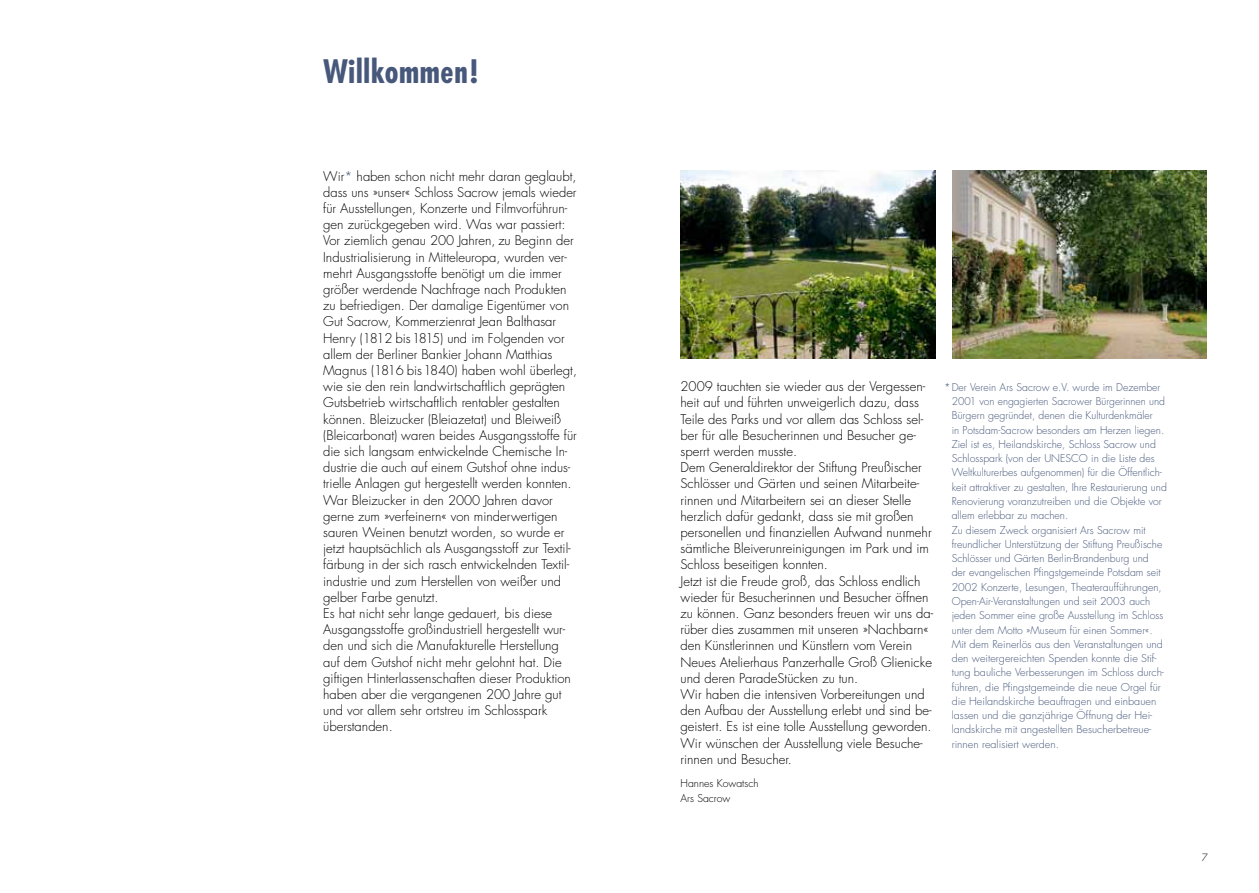
<style>
.page{position:relative;width:1259px;height:893px;background:#fff}
.page>*{position:absolute;margin:0;border:0;box-sizing:border-box;transform-origin:0 0}
.t1{font:700 condensed 31.5px "Futura";letter-spacing:.02em;color:#47587b}
.t2{font:300 13.05px/16.2px "Futura";color:#000}
.t3{font:300 10.5px/14.2px "Futura";color:#47587b}
.t4{font:300 10.5px/15px "Futura";color:#000}
.t5{font:300 9.75px "Futura";color:#000}
.s1{color:#47587b}
</style>
<div class="page">
<img style="left:680px;top:171px;width:255px;height:188px">
<img style="left:952px;top:171px;width:254px;height:187px">
<h1 class="t1" style="left:323px;top:51px;width:156px">Willkommen!</h1>
<p class="t2" style="left:323px;top:168px;width:255px">Wir <span class="s1">*</span> haben schon nicht mehr daran geglaubt, dass uns »unser« Schloss Sacrow jemals wieder für Ausstellungen, Konzerte und Filmvorführun&shy;gen zurückgegeben wird. Was war passiert:<br>Vor ziemlich genau 200 Jahren, zu Beginn der Industrialisierung in Mitteleuropa, wurden ver&shy;mehrt Ausgangsstoffe benötigt um die immer größer werdende Nachfrage nach Produkten zu befriedigen. Der damalige Eigentümer von Gut Sacrow, Kommerzienrat Jean Balthasar Henry (1812 bis 1815) und im Folgenden vor allem der Berliner Bankier Johann Matthias Magnus (1816 bis 1840) haben wohl überlegt, wie sie den rein landwirtschaftlich geprägten Gutsbetrieb wirtschaftlich rentabler gestalten können. Bleizucker (Bleiazetat) und Bleiweiß (Bleicarbonat) waren beides Ausgangsstoffe für die sich langsam entwickelnde Chemische In&shy;dustrie die auch auf einem Gutshof ohne indus&shy;trielle Anlagen gut hergestellt werden konnten.<br>War Bleizucker in den 2000 Jahren davor gerne zum »verfeinern« von minderwertigen sauren Weinen benutzt worden, so wurde er jetzt hauptsächlich als Ausgangsstoff zur Textil&shy;färbung in der sich rasch entwickelnden Textil&shy;industrie und zum Herstellen von weißer und gelber Farbe genutzt.<br>Es hat nicht sehr lange gedauert, bis diese Ausgangsstoffe großindustriell hergestellt wur&shy;den und sich die Manufakturelle Herstellung auf dem Gutshof nicht mehr gelohnt hat. Die giftigen Hinterlassenschaften dieser Produktion haben aber die vergangenen 200 Jahre gut und vor allem sehr ortstreu im Schlosspark überstanden.</p>
<p class="t2" style="left:680px;top:378px;width:254px">2009 tauchten sie wieder aus der Vergessen&shy;heit auf und führten unweigerlich dazu, dass Teile des Parks und vor allem das Schloss sel&shy;ber für alle Besucherinnen und Besucher ge&shy;sperrt werden musste.<br>Dem Generaldirektor der Stiftung Preußischer Schlösser und Gärten und seinen Mitarbeite&shy;rinnen und Mitarbeitern sei an dieser Stelle herzlich dafür gedankt, dass sie mit großen personellen und finanziellen Aufwand nunmehr sämtliche Bleiverunreinigungen im Park und im Schloss beseitigen konnten.<br>Jetzt ist die Freude groß, das Schloss endlich wieder für Besucherinnen und Besucher öffnen zu können. Ganz besonders freuen wir uns da&shy;rüber dies zusammen mit unseren »Nachbarn« den Künstlerinnen und Künstlern vom Verein Neues Atelierhaus Panzerhalle Groß Glienicke und deren ParadeStücken zu tun.<br>Wir haben die intensiven Vorbereitungen und den Aufbau der Ausstellung erlebt und sind be&shy;geistert. Es ist eine tolle Ausstellung geworden.<br>Wir wünschen der Ausstellung viele Besuche&shy;rinnen und Besucher.</p>
<p class="t4" style="left:680px;top:776px;width:80px">Hannes Kowatsch<br>Ars Sacrow</p>
<p class="t3" style="left:951px;top:380px;width:217px;text-indent:-8px">*Der Verein Ars Sacrow e.V. wurde im Dezember 2001 von engagierten Sacrower Bürgerinnen und Bürgern gegründet, denen die Kulturdenkmäler<br>in Potsdam-Sacrow besonders am Herzen liegen.<br>Ziel ist es, Heilandskirche, Schloss Sacrow und Schlosspark (von der UNESCO in die Liste des Weltkulturerbes aufgenommen) für die Öffentlich&shy;keit attraktiver zu gestalten, Ihre Restaurierung und Renovierung voranzutreiben und die Objekte vor allem erlebbar zu machen.<br>Zu diesem Zweck organisiert Ars Sacrow mit freundlicher Unterstützung der Stiftung Preußische Schlösser und Gärten Berlin-Brandenburg und<br>der evangelischen Pfingstgemeinde Potsdam seit 2002 Konzerte, Lesungen, Theateraufführungen, Open-Air-Veranstaltungen und seit 2003 auch jeden Sommer eine große Ausstellung im Schloss unter dem Motto »Museum für einen Sommer«.<br>Mit dem Reinerlös aus den Veranstaltungen und den weitergereichten Spenden konnte die Stif&shy;tung bauliche Verbesserungen im Schloss durch&shy;führen, die Pfingstgemeinde die neue Orgel für die Heilandskirche beauftragen und einbauen lassen und die ganzjährige Öffnung der Hei&shy;landskirche mit angestellten Besucherbetreue&shy;rinnen realisiert werden.</p>
<p class="t5" style="left:1202px;top:851px;width:8px">7</p>
</div>
